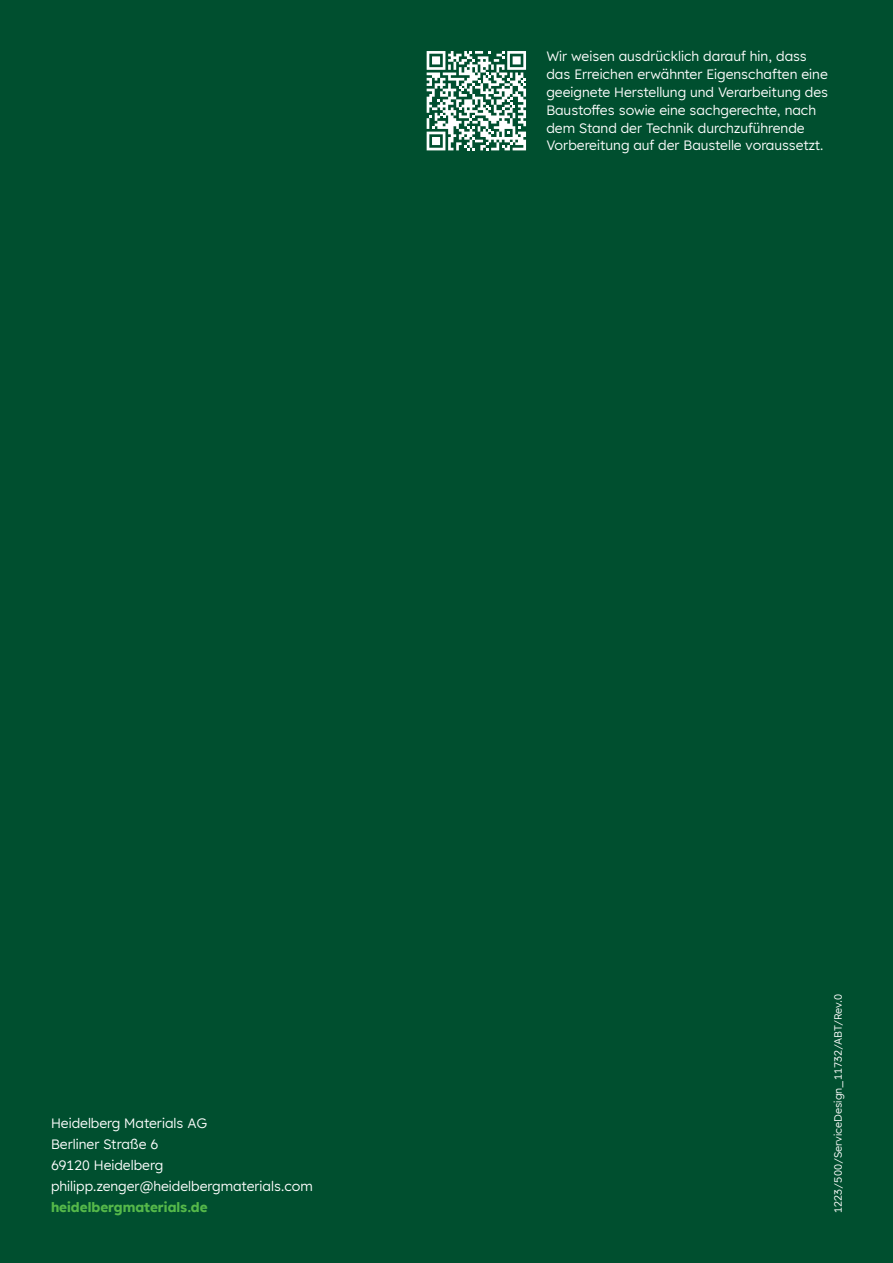
<style>
.page{position:relative;width:893px;height:1263px;background:#004f2f}
.page>*{position:absolute;margin:0;border:0;box-sizing:border-box;transform-origin:0 0}
.t1{font:13.5px/18px "Lexend HM";color:#fff}
.t2{font:700 13.5px "Lexend HM";color:#55b94a}
.t3{font:10.5px "Lexend HM";color:#fff}
</style>
<div class="page">
<svg style="left:427px;top:51px;width:99px;height:99px"></svg>
<p class="t1" style="left:546px;top:46px;width:283px">Wir weisen ausdrücklich darauf hin, dass das Erreichen erwähnter Eigenschaften eine geeignete Herstellung und Verarbeitung des Baustoffes sowie eine sachgerechte, nach dem Stand der Technik durchzuführende Vorbereitung auf der Baustelle voraussetzt.</p>
<p class="t1" style="left:51px;top:1112px;width:263px;line-height:21px">Heidelberg Materials AG<br>Berliner Straße 6<br>69120 Heidelberg philipp.zenger@heidelbergmaterials.com</p>
<p class="t2" style="left:51px;top:1196px;width:158px">heidelbergmaterials.de</p>
<p class="t3" style="left:830px;top:1213px;width:221px;rotate:-90deg">1223/500/ServiceDesign_11732/ABT/Rev.0</p>
</div>
